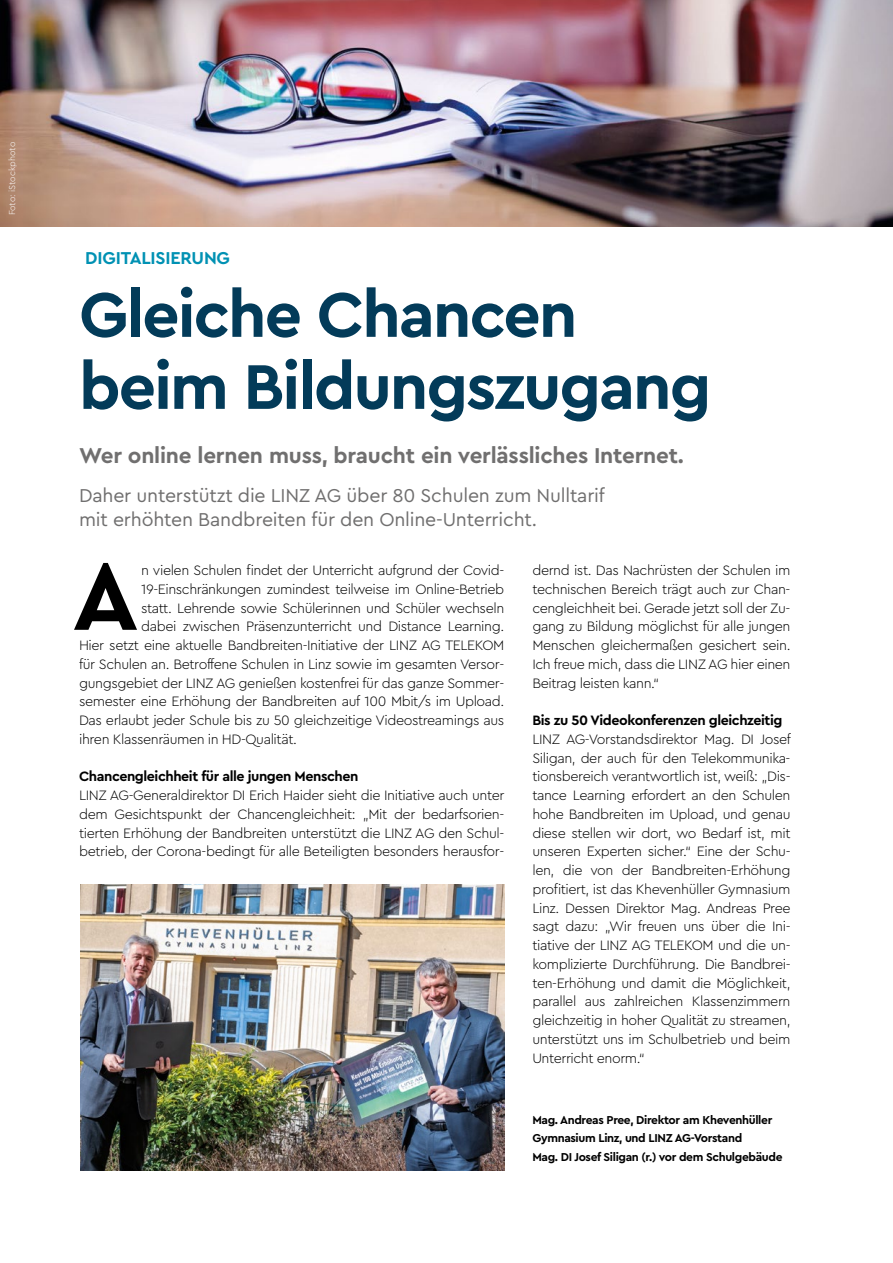
<style>
.page{position:relative;width:893px;height:1263px;background:#fff}
.page>*{position:absolute;margin:0;border:0;box-sizing:border-box;transform-origin:0 0}
.t1{font:700 99.45px "Cera PRO";color:#000}
.t2{font:700 66px/72px "Cera PRO";letter-spacing:-.03em;color:#033b59}
.t3{font:700 22.5px "Cera PRO";letter-spacing:-.01em;color:#706f6f}
.t4{font:19.5px/24px "Cera PRO";letter-spacing:-.01em;color:#706f6f}
.t5{font:700 18px "Cera PRO";letter-spacing:-.01em;color:#0091b3}
.t6{font:300 14.25px/18.8px "Cera PRO";letter-spacing:-.03em;color:#000;text-align:justify}
.t7{font:700 14.25px "Cera PRO";letter-spacing:-.03em;color:#000}
.t8{font:700 12px/18.8px "Cera PRO";letter-spacing:-.03em;color:#000}
.t9{font:300 9px "Cera PRO";color:#fff}
</style>
<div class="page">
<img style="left:0;top:0;width:893px;height:227px">
<img style="left:81px;top:884px;width:423px;height:286px">
<p class="t9" style="left:6px;top:215px;width:75px;rotate:-90deg">Foto: iStockphoto</p>
<p class="t5" style="left:85px;top:246px;width:146px">DIGITALISIERUNG</p>
<h2 class="t2" style="left:79px;top:276px;width:634px">Gleiche Chancen beim Bildungszugang</h2>
<h3 class="t3" style="left:79px;top:441px;width:606px">Wer online lernen muss, braucht ein verlässliches Internet.</h3>
<h3 class="t4" style="left:79px;top:483px;width:527px">Daher unterstützt die LINZ AG über 80 Schulen zum Nulltarif mit erhöhten Bandbreiten für den Online-Unterricht.</h3>
<h1 class="t1" style="left:73px;top:530px;width:67px">A</h1>
<p class="t6" style="left:532px;top:560px;width:260px">dernd ist. Das Nachrüsten der Schulen im technischen Bereich trägt auch zur Chan&shy;cengleichheit bei. Gerade jetzt soll der Zu&shy;gang zu Bildung möglichst für alle jungen Menschen gleichermaßen gesichert sein.<br>Ich freue mich, dass die LINZ AG hier einen Beitrag leisten kann.“</p>
<p class="t7" style="left:532px;top:711px;width:252px">Bis zu 50 Videokonferenzen gleichzeitig</p>
<p class="t6" style="left:532px;top:729px;width:260px">LINZ AG-Vorstandsdirektor Mag. DI Josef Siligan, der auch für den Telekommunika&shy;tionsbereich verantwortlich ist, weiß: „Dis&shy;tance Learning erfordert an den Schulen hohe Bandbreiten im Upload, und genau diese stellen wir dort, wo Bedarf ist, mit unseren Experten sicher.“ Eine der Schu&shy;len, die von der Bandbreiten-Erhöhung profitiert, ist das Khevenhüller Gymnasium Linz. Dessen Direktor Mag. Andreas Pree sagt dazu: „Wir freuen uns über die Ini&shy;tiative der LINZ AG TELEKOM und die un&shy;komplizierte Durchführung. Die Bandbrei&shy;ten-Erhöhung und damit die Möglichkeit, parallel aus zahlreichen Klassenzimmern gleichzeitig in hoher Qualität zu streamen, unterstützt uns im Schulbetrieb und beim Unterricht enorm.“</p>
<p class="t6" style="left:141px;top:560px;width:365px">n vielen Schulen findet der Unterricht aufgrund der Covid-</p>
<p class="t6" style="left:141px;top:579px;width:365px">19-Einschränkungen zumindest teilweise im Online-Betrieb</p>
<p class="t6" style="left:141px;top:598px;width:365px">statt. Lehrende sowie Schülerinnen und Schüler wechseln</p>
<p class="t6" style="left:141px;top:617px;width:365px">dabei zwischen Präsenzunterricht und Distance Learning.</p>
<p class="t6" style="left:79px;top:635px;width:427px">Hier setzt eine aktuelle Bandbreiten-Initiative der LINZ AG TELEKOM</p>
<p class="t6" style="left:79px;top:654px;width:427px">für Schulen an. Betroffene Schulen in Linz sowie im gesamten Versor-</p>
<p class="t6" style="left:79px;top:673px;width:427px">gungsgebiet der LINZ AG genießen kostenfrei für das ganze Sommer-</p>
<p class="t6" style="left:79px;top:692px;width:427px">semester eine Erhöhung der Bandbreiten auf 100 Mbit/s im Upload.</p>
<p class="t6" style="left:79px;top:710px;width:427px">Das erlaubt jeder Schule bis zu 50 gleichzeitige Videostreamings aus</p>
<p class="t6" style="left:79px;top:729px;width:219px">ihren Klassenräumen in HD-Qualität.</p>
<p class="t7" style="left:79px;top:767px;width:281px">Chancengleichheit für alle jungen Menschen</p>
<p class="t6" style="left:79px;top:785px;width:427px">LINZ AG-Generaldirektor DI Erich Haider sieht die Initiative auch unter dem Gesichtspunkt der Chancengleichheit: „Mit der bedarfsorien&shy;tierten Erhöhung der Bandbreiten unterstützt die LINZ AG den Schul&shy;betrieb, der Corona-bedingt für alle Beteiligten besonders herausfor-</p>
<p class="t8" style="left:532px;top:1110px;width:252px">Mag. Andreas Pree, Direktor am Khevenhüller<br>Gymnasium Linz, und LINZ AG-Vorstand<br>Mag. DI Josef Siligan (r.) vor dem Schulgebäude</p>
</div>
